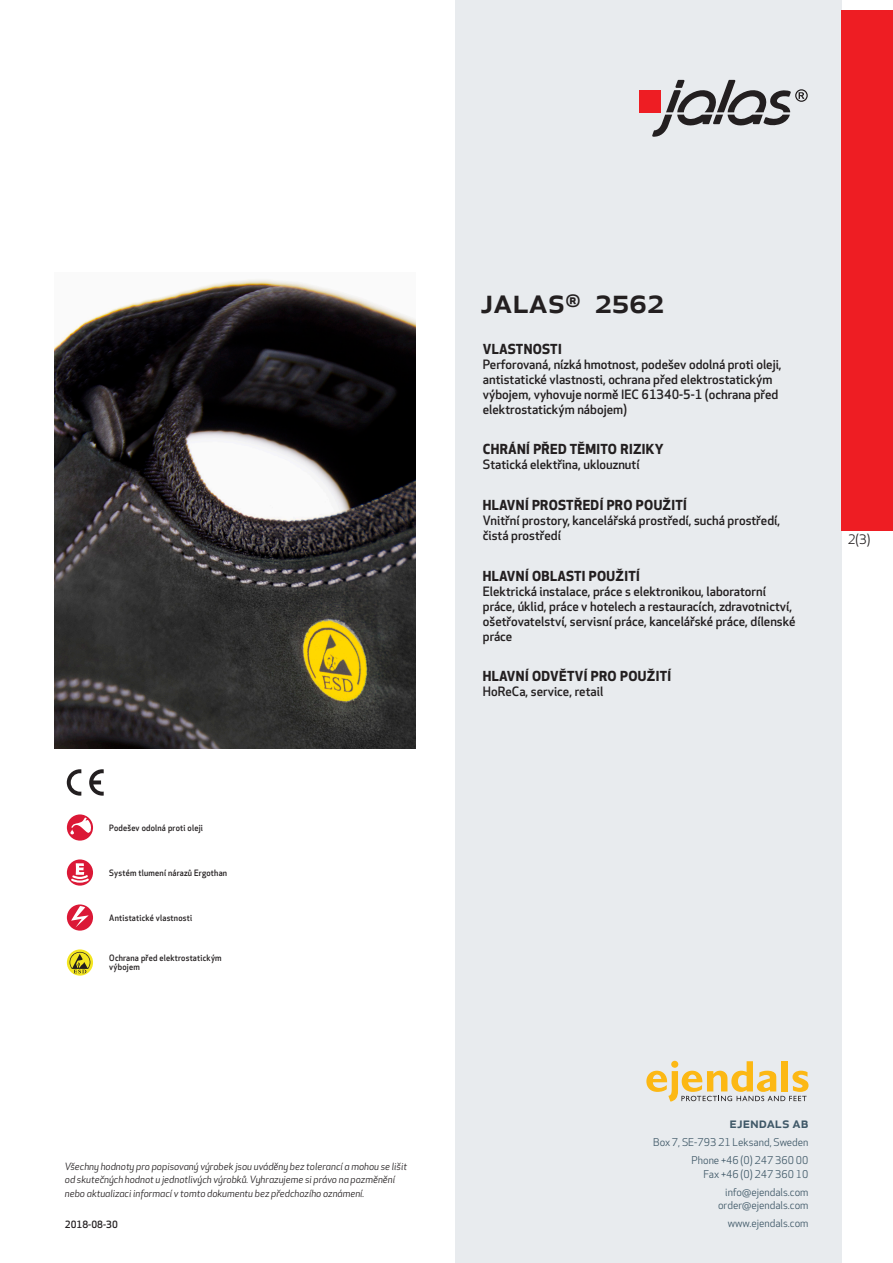
<style>
.page{position:relative;width:893px;height:1263px;background:#fff}
.page>*{position:absolute;margin:0;border:0;box-sizing:border-box;transform-origin:0 0}
.prodname{font:500 34.5px "Apex New";color:#231f20}
.t1{font:500 15px "Apex New";color:#405968}
.Funktion_body{font:700 13.5px "Apex New";letter-spacing:.025em;color:#231f20}
.t2{font:12.75px "Apex New";color:#231f20}
.Funktion_body-2{font:500 12.6px/15px "Apex New";color:#231f20}
.t3{font:10.5px/18px "Apex New";color:#405968;text-align:right}
.t4{font:italic 9.75px/13.5px "Apex New";color:#231f20}
.Sidfot_datum{font:500 9.75px "Apex New";color:#231f20}
.Artikel{font:500 8.55px/9px "Apex New";letter-spacing:.025em;color:#231f20;scale:.95 1}
</style>
<div class="page">
<div style="left:455px;top:0;width:387px;height:1263px;background:#e8ebee"></div>
<svg style="left:646px;top:1061px;width:162px;height:40px"></svg>
<div style="left:842px;top:11px;width:51px;height:520px;background:#ee1d23"></div>
<div style="left:639px;top:90px;width:22px;height:22px;background:#ee1d23"></div>
<svg style="left:652px;top:80px;width:156px;height:57px"></svg>
<svg style="left:67px;top:814px;width:26px;height:27px"></svg>
<svg style="left:70px;top:817px;width:21px;height:17px"></svg>
<svg style="left:67px;top:859px;width:26px;height:27px"></svg>
<svg style="left:69px;top:863px;width:22px;height:21px"></svg>
<svg style="left:67px;top:904px;width:26px;height:27px"></svg>
<svg style="left:71px;top:906px;width:18px;height:21px"></svg>
<svg style="left:67px;top:949px;width:26px;height:26px"></svg>
<svg style="left:70px;top:952px;width:20px;height:21px"></svg>
<svg style="left:89px;top:769px;width:15px;height:27px"></svg>
<svg style="left:67px;top:769px;width:14px;height:27px"></svg>
<img style="left:54px;top:279px;width:361px;height:469px">
<p class="Artikel" style="left:109px;top:823px;width:100px">Podešev odolná proti oleji</p>
<p class="Artikel" style="left:109px;top:868px;width:126px">Systém tlumení nárazů Ergothan</p>
<p class="Artikel" style="left:109px;top:913px;width:89px">Antistatické vlastnosti</p>
<p class="Artikel" style="left:109px;top:954px;width:120px">Ochrana před elektrostatickým výbojem</p>
<p class="t4" style="left:65px;top:1159px;width:344px">Všechny hodnoty pro popisovaný výrobek jsou uváděny bez tolerancí a mohou se lišit od skutečných hodnot u jednotlivých výrobků. Vyhrazujeme si právo na pozměnění nebo aktualizaci informací v tomto dokumentu bez předchozího oznámení.</p>
<p class="Sidfot_datum" style="left:65px;top:1218px;width:54px">2018-08-30</p>
<p class="prodname" style="left:480px;top:277px;width:185px">JALAS<sup>®</sup> 2562</p>
<p class="Funktion_body" style="left:483px;top:339px;width:80px">VLASTNOSTI</p>
<p class="Funktion_body-2" style="left:483px;top:356px;width:300px">Perforovaná, nízká hmotnost, podešev odolná proti oleji, antistatické vlastnosti, ochrana před elektrostatickým výbojem, vyhovuje normě IEC 61340-5-1 (ochrana před elektrostatickým nábojem)</p>
<p class="Funktion_body" style="left:483px;top:440px;width:182px">CHRÁNÍ PŘED TĚMITO RIZIKY</p>
<p class="Funktion_body-2" style="left:483px;top:457px;width:158px">Statická elektřina, uklouznutí</p>
<p class="Funktion_body" style="left:483px;top:495px;width:206px">HLAVNÍ PROSTŘEDÍ PRO POUŽITÍ</p>
<p class="Funktion_body-2" style="left:483px;top:513px;width:299px">Vnitřní prostory, kancelářská prostředí, suchá prostředí, čistá prostředí</p>
<p class="Funktion_body" style="left:483px;top:566px;width:159px">HLAVNÍ OBLASTI POUŽITÍ</p>
<p class="Funktion_body-2" style="left:483px;top:583px;width:314px">Elektrická instalace, práce s elektronikou, laboratorní práce, úklid, práce v hotelech a restauracích, zdravotnictví, ošetřovatelství, servisní práce, kancelářské práce, dílenské práce</p>
<p class="Funktion_body" style="left:483px;top:667px;width:190px">HLAVNÍ ODVĚTVÍ PRO POUŽITÍ</p>
<p class="Funktion_body-2" style="left:483px;top:684px;width:122px">HoReCa, service, retail</p>
<p class="t2" style="left:848px;top:531px;width:24px">2(3)</p>
<p class="t1" style="left:729px;top:1113px;width:80px">ejendals ab</p>
<p class="t3" style="left:653px;top:1133px;width:157px">Box 7, SE-793 21 Leksand, Sweden<br>Phone +46 (0) 247 360 00</p>
<p class="t3" style="left:703px;top:1165px;width:107px">Fax +46 (0) 247 360 10 info@ejendals.com</p>
<p class="t3" style="left:718px;top:1196px;width:92px">order@ejendals.com</p>
<p class="t3" style="left:728px;top:1215px;width:82px">www.ejendals.com</p>
</div>
